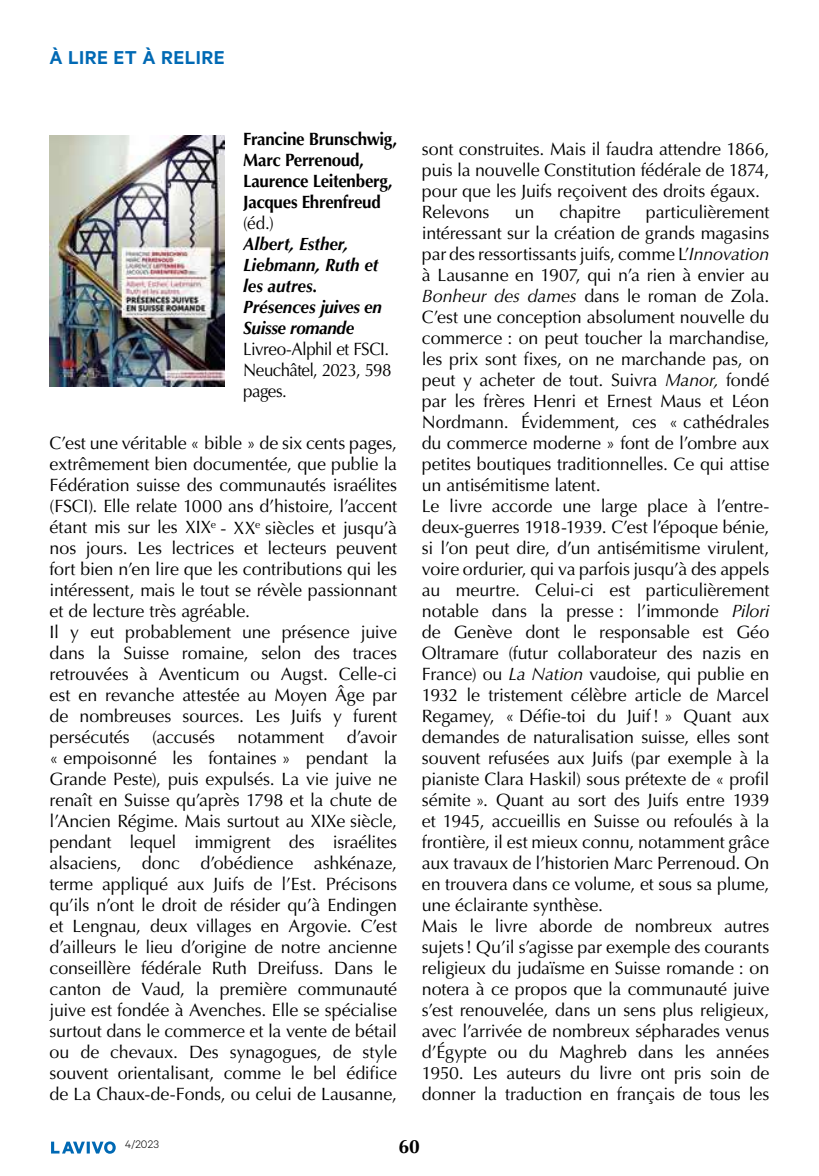
<style>
.page{position:relative;width:819px;height:1176px;background:#fff}
.page>*{position:absolute;margin:0;border:0;box-sizing:border-box;transform-origin:0 0}
.t1{font:600 21px "Calibre";letter-spacing:.025em;color:#0069b4}
.t2{font:700 19.25px "Optima LT Std";color:#000}
.t3{font:17.85px/21px "Optima LT Std";letter-spacing:-.01em;color:#000}
.t4{font:700 17.85px/21px "Optima LT Std";letter-spacing:-.02em;color:#000;scale:.95 1}
.t5{font:italic 700 17.85px/21px "Optima LT Std";letter-spacing:-.005em;color:#000;scale:.95 1}
.t6{font:17.85px/21px "Optima LT Std";letter-spacing:-.035em;color:#000;scale:.95 1}
.t7{font:17.85px "Optima LT Std";letter-spacing:-.01em;color:#000;scale:.95 1}
.t8{font:300 12.25px "Calibre";color:#000}
.s1{font-style:italic}
</style>
<div class="page">
<svg style="left:51px;top:1141px;width:65px;height:12px"></svg>
<img style="left:50px;top:135px;width:175px;height:251px">
<p class="t1" style="left:50px;top:45px;width:176px">À LIRE ET À RELIRE</p>
<p class="t4" style="left:243px;top:129px;width:163px">Francine Brunschwig,<br>Marc Perrenoud,<br>Laurence Leitenberg,<br>Jacques Ehrenfreud</p>
<p class="t7" style="left:243px;top:212px;width:34px">(éd.)</p>
<p class="t5" style="left:243px;top:233px;width:147px">Albert, Esther,<br>Liebmann, Ruth et les autres.<br>Présences juives en<br>Suisse romande</p>
<p class="t6" style="left:243px;top:338px;width:158px">Livreo-Alphil et FSCI.<br>Neuchâtel, 2023, 598 pages.</p>
<p class="t3" style="left:50px;top:433px;width:349px">C’est une véritable « bible » de six cents pages, extrêmement bien documentée, que publie la Fédération suisse des communautés israélites (FSCI). Elle relate 1000 ans d’histoire, l’accent étant mis sur les XIX<sup>e</sup> - XX<sup>e</sup> siècles et jusqu’à nos jours. Les lectrices et lecteurs peuvent fort bien n’en lire que les contributions qui les intéressent, mais le tout se révèle passionnant et de lecture très agréable.<br>Il y eut probablement une présence juive dans la Suisse romaine, selon des traces retrouvées à Aventicum ou Augst. Celle-ci est en revanche attestée au Moyen Âge par de nombreuses sources. Les Juifs y furent persécutés</p>
<p class="t3" style="left:50px;top:727px;width:349px;text-align:justify;text-indent:297px">d’avoir « empoisonné les fontaines » pendant la Grande Peste), puis expulsés. La vie juive ne renaît en Suisse qu’après 1798 et la chute de l’Ancien Régime. Mais surtout au XIXe siècle, pendant lequel immigrent des israélites alsaciens, donc d’obédience ashkénaze, terme appliqué aux Juifs de l’Est. Précisons qu’ils n’ont le droit de résider qu’à Endingen et Lengnau, deux villages en Argovie. C’est d’ailleurs le lieu d’origine de notre ancienne conseillère fédérale Ruth Dreifuss. Dans le canton de Vaud, la première communauté juive est fondée à Avenches. Elle se spécialise surtout dans le commerce et la vente de bétail ou de chevaux. Des synagogues, de style souvent orientalisant, comme le bel édifice de La Chaux-de-Fonds, ou celui de Lausanne,</p>
<p class="t3" style="left:152px;top:727px;width:64px">(accusés</p>
<p class="t3" style="left:237px;top:727px;width:88px">notamment</p>
<p class="t3" style="left:422px;top:139px;width:349px">sont construites. Mais il faudra attendre 1866, puis la nouvelle Constitution fédérale de 1874, pour que les Juifs reçoivent des droits égaux.<br>Relevons</p>
<p class="t3" style="left:422px;top:202px;width:349px;text-indent:224px">particulièrement intéressant sur la création de grands magasins par des ressortissants juifs, comme L’<span class="s1">Innovation </span>à Lausanne en 1907, qui n’a rien à envier au <span class="s1">Bonheur des dames</span> dans le roman de Zola.<br>C’est une conception absolument nouvelle du commerce : on peut toucher la marchandise, les prix sont fixes, on ne marchande pas, on peut y acheter de tout. Suivra <span class="s1">Manor,</span> fondé par les frères Henri et Ernest Maus et Léon Nordmann. Évidemment, ces « cathédrales du commerce moderne » font de l’ombre aux petites boutiques traditionnelles. Ce qui attise un antisémitisme latent.<br>Le livre accorde une large place à l’entre&shy;deux-guerres 1918-1939. C’est l’époque bénie, si l’on peut dire, d’un antisémitisme virulent, voire ordurier, qui va parfois jusqu’à des appels au meurtre. Celui-ci est particulièrement notable dans la presse : l’immonde <span class="s1">Pilori </span>de Genève dont le responsable est Géo Oltramare (futur collaborateur des nazis en France) ou <span class="s1">La Nation</span> vaudoise, qui publie en 1932 le tristement célèbre article de Marcel Regamey, « Défie-toi du Juif! » Quant aux demandes de naturalisation suisse, elles sont souvent refusées aux Juifs (par exemple à la pianiste Clara Haskil) sous prétexte de « profil sémite ». Quant au sort des Juifs entre 1939 et 1945, accueillis en Suisse ou refoulés à la frontière, il est mieux connu, notamment grâce aux travaux de l’historien Marc Perrenoud. On en trouvera dans ce volume, et sous sa plume, une éclairante synthèse.<br>Mais le livre aborde de nombreux autres sujets! Qu’il s’agisse par exemple des courants religieux du judaïsme en Suisse romande : on notera à ce propos que la communauté juive s’est renouvelée, dans un sens plus religieux, avec l’arrivée de nombreux sépharades venus d’Égypte ou du Maghreb dans les années 1950. Les auteurs du livre ont pris soin de donner la traduction en français de tous les</p>
<p class="t3" style="left:514px;top:202px;width:21px">un</p>
<p class="t3" style="left:559px;top:202px;width:63px">chapitre</p>
<p class="t8" style="left:125px;top:1137px;width:35px">4/2023</p>
<p class="t2" style="left:398px;top:1135px;width:23px">60</p>
</div>
